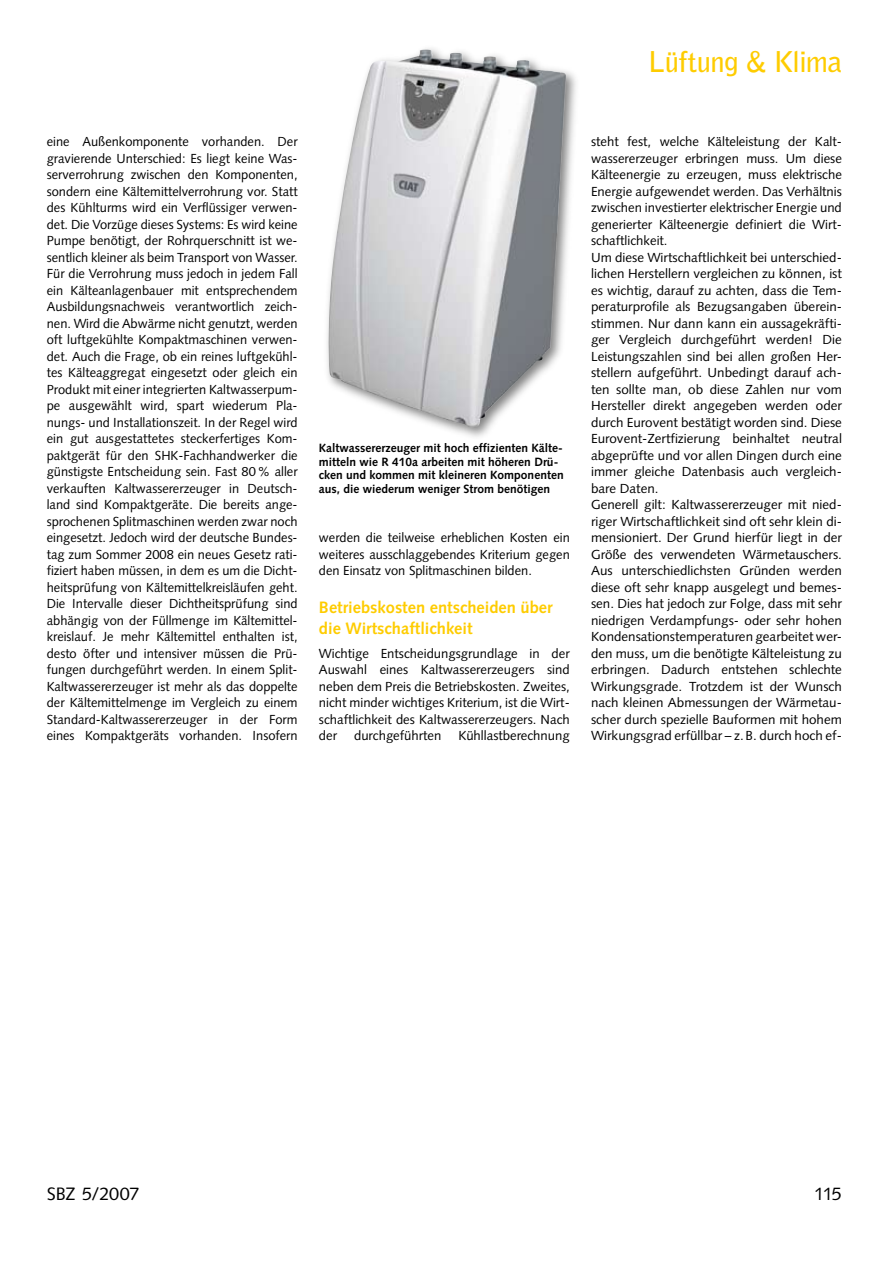
<style>
.page{position:relative;width:893px;height:1263px;background:#fff}
.page>*{position:absolute;margin:0;border:0;box-sizing:border-box;transform-origin:0 0}
.t1{font:700 28.5px "Bell Gothic Std";letter-spacing:-.02em;color:#fecc00}
.t2{font:18px "Syntax LT Std";letter-spacing:-.01em;color:#000}
.t3{font:700 16.5px/21px "Syntax LT Std";color:#fecc00}
.t4{font:13.2px/16.5px "Syntax LT Std";color:#000;text-align:justify}
.t5{font:700 12px/13.5px "Syntax LT Std";color:#000}
</style>
<div class="page">
<div style="left:321px;top:42px;width:261px;height:401px;background:#000;opacity:.5"></div>
<img style="left:327px;top:49px;width:239px;height:379px">
<h1 class="t1" style="left:648px;top:45px;width:195px">Lüftung &amp; Klima</h1>
<p class="t4" style="left:47px;top:133px;width:252px">eine Außenkomponente vorhanden. Der gravierende Unterschied: Es liegt keine Was&shy;serverrohrung zwischen den Komponenten, sondern eine Kältemittelverrohrung vor. Statt des Kühlturms wird ein Verflüssiger verwen&shy;det. Die Vorzüge dieses Systems: Es wird keine Pumpe benötigt, der Rohrquerschnitt ist we&shy;sentlich kleiner als beim Transport von Wasser.<br>Für die Verrohrung muss jedoch in jedem Fall ein Kälteanlagenbauer mit entsprechendem Ausbildungsnachweis verantwortlich zeich&shy;nen. Wird die Abwärme nicht genutzt, werden oft luftgekühlte Kompaktmaschinen verwen&shy;det. Auch die Frage, ob ein reines luftgekühl&shy;tes Kälteaggregat ein- gesetzt oder gleich ein Produkt mit einer integrierten Kaltwasserpum&shy;pe ausgewählt wird, spart wiederum Pla&shy;nungs- und Installationszeit. In der Regel wird ein gut ausgestattetes steckerfertiges Kom&shy;paktgerät für den SHK-Fachhandwerker die günstigste Entscheidung sein. Fast 80% aller verkauften Kaltwassererzeuger in Deutsch&shy;land sind Kompaktgeräte. Die bereits ange&shy;sprochenen Splitmaschinen werden zwar noch eingesetzt. Jedoch wird der deutsche Bundes&shy;tag zum Sommer 2008 ein neues Gesetz rati&shy;fiziert haben müssen, in dem es um die Dicht&shy;heitsprüfung von Kältemittelkreisläufen geht.<br>Die Intervalle dieser Dichtheitsprüfung sind abhängig von der Füllmenge im Kältemittel&shy;kreislauf. Je mehr Kältemittel enthalten ist, desto öfter und intensiver müssen die Prü&shy;fungen durchgeführt werden. In einem Split-Kaltwassererzeuger ist mehr als das doppelte der Kältemittelmenge im Vergleich zu einem Standard-Kaltwassererzeuger in der Form eines Kompaktgeräts vorhanden. Insofern</p>
<p class="t5" style="left:319px;top:441px;width:246px">Kaltwassererzeuger mit hoch effizienten Kälte&shy;mitteln wie R 410a arbeiten mit höheren Drü&shy;cken und kommen mit kleineren Komponenten aus, die wiederum weniger Strom benötigen</p>
<p class="t4" style="left:319px;top:529px;width:252px">werden die teilweise erheblichen Kosten ein weiteres ausschlaggebendes Kriterium gegen den Einsatz von Splitmaschinen bilden.</p>
<p class="t3" style="left:319px;top:596px;width:235px">Betriebskosten entscheiden über die Wirtschaftlichkeit</p>
<p class="t4" style="left:319px;top:645px;width:252px">Wichtige Entscheidungsgrundlage in der Auswahl eines Kaltwassererzeugers sind neben dem Preis die Betriebskosten. Zweites, nicht minder wichtiges Kriterium, ist die Wirt&shy;schaftlichkeit des Kaltwassererzeugers. Nach der</p>
<p class="t4" style="left:354px;top:727px;width:89px">durchgeführten</p>
<p class="t4" style="left:458px;top:727px;width:113px">Kühllastberechnung</p>
<p class="t4" style="left:591px;top:133px;width:252px;text-align:left">steht fest, welche Kälteleistung der Kalt&shy;wassererzeuger erbringen muss. Um diese Kälteenergie zu erzeugen, muss elektrische Energie aufgewendet werden. Das Verhältnis zwischen investierter elektrischer Energie und generierter Kälteenergie definiert die Wirt&shy;schaftlichkeit.<br>Um diese Wirtschaftlichkeit bei unterschied&shy;lichen Herstellern vergleichen zu können, ist es wichtig, darauf zu achten, dass die Tem&shy;peraturprofile als Bezugsangaben überein&shy;stimmen. Nur dann kann ein aussagekräfti&shy;ger Vergleich durchgeführt werden! Die Leistungszahlen sind bei allen großen Her&shy;stellern aufgeführt. Unbedingt darauf ach&shy;ten sollte man, ob diese Zahlen nur vom Hersteller direkt angegeben werden oder durch Eurovent bestätigt worden sind. Diese Eurovent-Zer-tfizierung beinhaltet neutral abgeprüfte und vor allen Dingen durch eine immer gleiche Datenbasis auch vergleich&shy;bare Daten.<br>Generell gilt: Kaltwassererzeuger mit nied&shy;riger Wirtschaftlichkeit sind oft sehr klein di&shy;mensioniert. Der Grund hierfür liegt in der Größe des verwendeten Wärmetauschers.<br>Aus unterschiedlichsten Gründen werden diese oft sehr knapp ausgelegt und bemes&shy;sen. Dies hat jedoch zur Folge, dass mit sehr niedrigen Verdampfungs- oder sehr hohen Kondensationstemperaturen gearbeitet wer&shy;den muss, um die benötigte Kälteleistung zu erbringen. Dadurch entstehen schlechte Wirkungsgrade. Trotzdem ist der Wunsch nach kleinen Abmessungen der Wärmetau&shy;scher durch spezielle Bauformen mit hohem Wirkungsgrad erfüllbar – z.B. durch hoch ef-</p>
<h2 class="t2" style="left:47px;top:1183px;width:94px">SBZ 5/2007</h2>
<h2 class="t2" style="left:814px;top:1183px;width:29px">115</h2>
</div>
